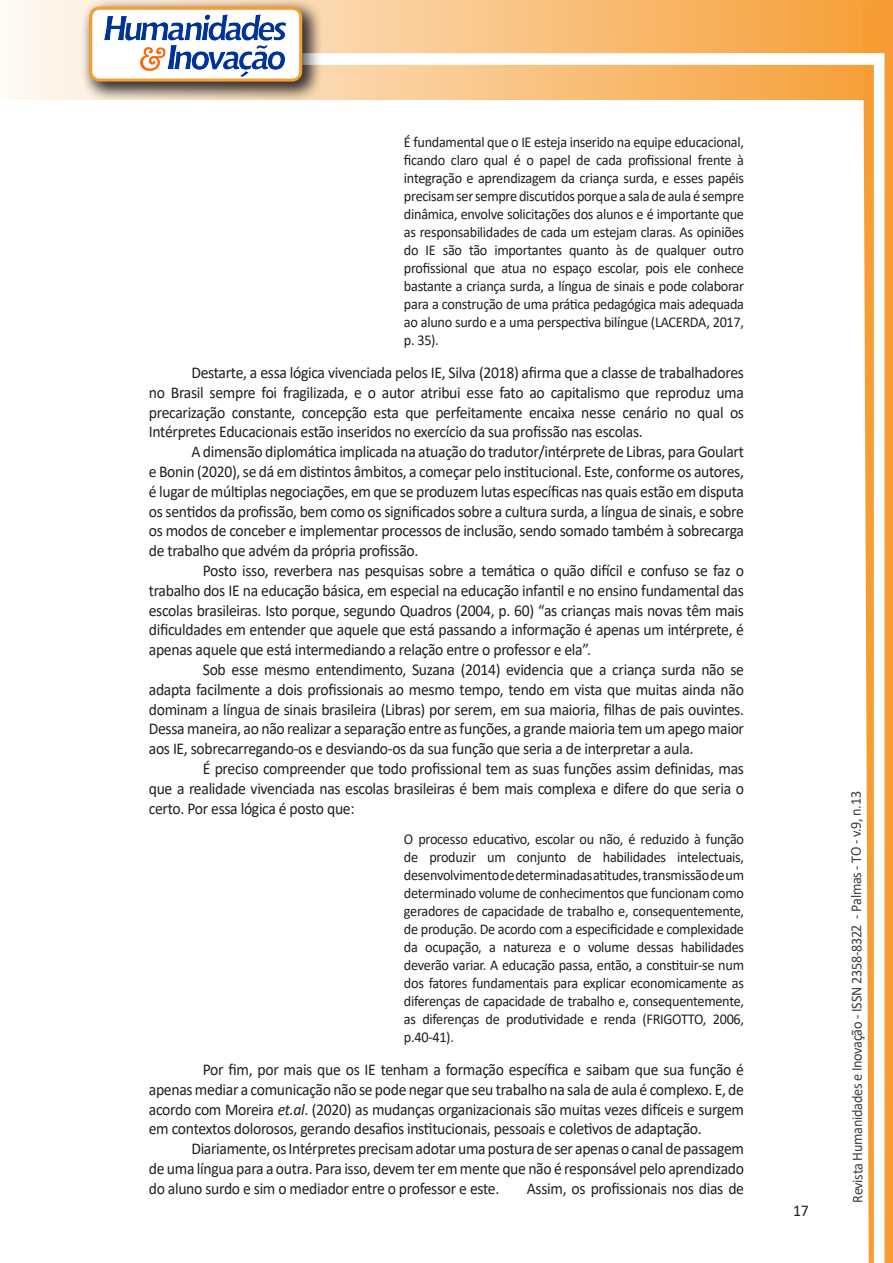
<style>
.page{position:relative;width:893px;height:1263px;background:#fff}
.page>*{position:absolute;margin:0;border:0;box-sizing:border-box;transform-origin:0 0}
.texto{font:16.5px/19.8px "Calibri";letter-spacing:-.02em;color:#231f20;text-align:justify;scale:.95 1}
.citacao{font:15px/18px "Calibri";letter-spacing:-.02em;color:#231f20;text-align:justify;scale:.95 1}
.t1{font:15px "Calibri";letter-spacing:-.025em;color:#3e3e3f;scale:.95 1}
.s1{font-style:italic}
</style>
<div class="page">
<svg style="left:5px;top:0;width:858px;height:100px;background:#f9c484"></svg>
<div style="left:302px;top:53px;width:582px;height:12px;background:#fff;border:2px solid #fff"></div>
<svg style="left:863px;top:0;width:30px;height:1263px"></svg>
<div style="left:81px;top:0;width:241px;height:102px;background:#231f20;opacity:.75"></div>
<div style="left:91px;top:8px;width:210px;height:72px;background:#fff;border-radius:9px"></div>
<img style="left:104px;top:14px;width:181px;height:62px">
<div style="left:89px;top:7px;width:213px;height:75px;border:3px solid #f69e34;border-radius:9px"></div>
<p class="citacao" style="left:404px;top:133px;width:360px">É fundamental que o IE esteja inserido na equipe educacional, ficando claro qual é o papel de cada profissional frente à integração e aprendizagem da criança surda, e esses papéis precisam ser sempre discutidos porque a sala de aula é sempre dinâmica, envolve solicitações dos alunos e é importante que as responsabilidades de cada um estejam claras. As opiniões do IE são tão importantes quanto às de qualquer outro profissional que atua no espaço escolar, pois ele conhece bastante a criança surda, a língua de sinais e pode colaborar para a construção de uma prática pedagógica mais adequada ao aluno surdo e a uma perspectiva bilíngue (LACERDA, 2017, p. 35).</p>
<p class="texto" style="left:149px;top:362px;width:628px;text-indent:43px">Destarte, a essa lógica vivenciada pelos IE, Silva (2018) afirma que a classe de trabalhadores no Brasil sempre foi fragilizada, e o autor atribui esse fato ao capitalismo que reproduz uma precarização constante, concepção esta que perfeitamente encaixa nesse cenário no qual os Intérpretes Educacionais estão inseridos no exercício da sua profissão nas escolas.</p>
<p class="texto" style="left:149px;top:441px;width:628px;text-indent:43px">A dimensão diplomática implicada na atuação do tradutor/intérprete de Libras, para Goulart e Bonin (2020), se dá em distintos âmbitos, a começar pelo institucional. Este, conforme os autores, é lugar de múltiplas negociações, em que se produzem lutas específicas nas quais estão em disputa os sentidos da profissão, bem como os significados sobre a cultura surda, a língua de sinais, e sobre os modos de conceber e implementar processos de inclusão, sendo somado também à sobrecarga de trabalho que advém da própria profissão.</p>
<p class="texto" style="left:149px;top:560px;width:628px;text-indent:54px">Posto isso, reverbera nas pesquisas sobre a temática o quão difícil e confuso se faz o trabalho dos IE na educação básica, em especial na educação infantil e no ensino fundamental das escolas brasileiras. Isto porque, segundo Quadros (2004, p. 60) “as crianças mais novas têm mais dificuldades em entender que aquele que está passando a informação é apenas um intérprete, é apenas aquele que está intermediando a relação entre o professor e ela”.</p>
<p class="texto" style="left:149px;top:659px;width:628px;text-indent:54px">Sob esse mesmo entendimento, Suzana (2014) evidencia que a criança surda não se adapta facilmente a dois profissionais ao mesmo tempo, tendo em vista que muitas ainda não dominam a língua de sinais brasileira (Libras) por serem, em sua maioria, filhas de pais ouvintes.<br>Dessa maneira, ao não realizar a separação entre as funções, a grande maioria tem um apego maior aos IE, sobrecarregando-os e desviando-os da sua função que seria a de interpretar a aula.</p>
<p class="texto" style="left:149px;top:758px;width:628px;text-indent:54px">É preciso compreender que todo profissional tem as suas funções assim definidas, mas que a realidade vivenciada nas escolas brasileiras é bem mais complexa e difere do que seria o certo. Por essa lógica é posto que:</p>
<p class="citacao" style="left:404px;top:830px;width:360px">O processo educativo, escolar ou não, é reduzido à função de produzir um conjunto de habilidades intelectuais, desenvolvimento de determinadas atitudes, transmissão de um determinado volume de conhecimentos que funcionam como geradores de capacidade de trabalho e, consequentemente, de produção. De acordo com a especificidade e complexidade da ocupação, a natureza e o volume dessas habilidades deverão variar. A educação passa, então, a constituir-se num dos fatores fundamentais para explicar economicamente as diferenças de capacidade de trabalho e, consequentemente, as diferenças de produtividade e renda (FRIGOTTO, 2006, p.40-41).</p>
<p class="texto" style="left:149px;top:1059px;width:628px;text-indent:54px">Por fim, por mais que os IE tenham a formação específica e saibam que sua função é apenas mediar a comunicação não se pode negar que seu trabalho na sala de aula é complexo. E, de acordo com Moreira <span class="s1">et.al</span>. (2020) as mudanças organizacionais são muitas vezes difíceis e surgem em contextos dolorosos, gerando desafios institucionais, pessoais e coletivos de adaptação.</p>
<p class="texto" style="left:149px;top:1138px;width:628px;text-indent:43px">Diariamente, os Intérpretes precisam adotar uma postura de ser apenas o canal de passagem de uma língua para a outra. Para isso, devem ter em mente que não é responsável pelo aprendizado do aluno surdo e sim o mediador entre o professor e este.</p>
<p class="texto" style="left:527px;top:1178px;width:230px">Assim, os profissionais nos dias de</p>
<p class="texto" style="left:793px;top:1200px;width:18px">17</p>
<p class="t1" style="left:846px;top:1203px;width:435px;rotate:-90deg">Revista Humanidades e Inovação - ISSN 2358-8322 - Palmas - TO - v.9, n.13</p>
</div>
